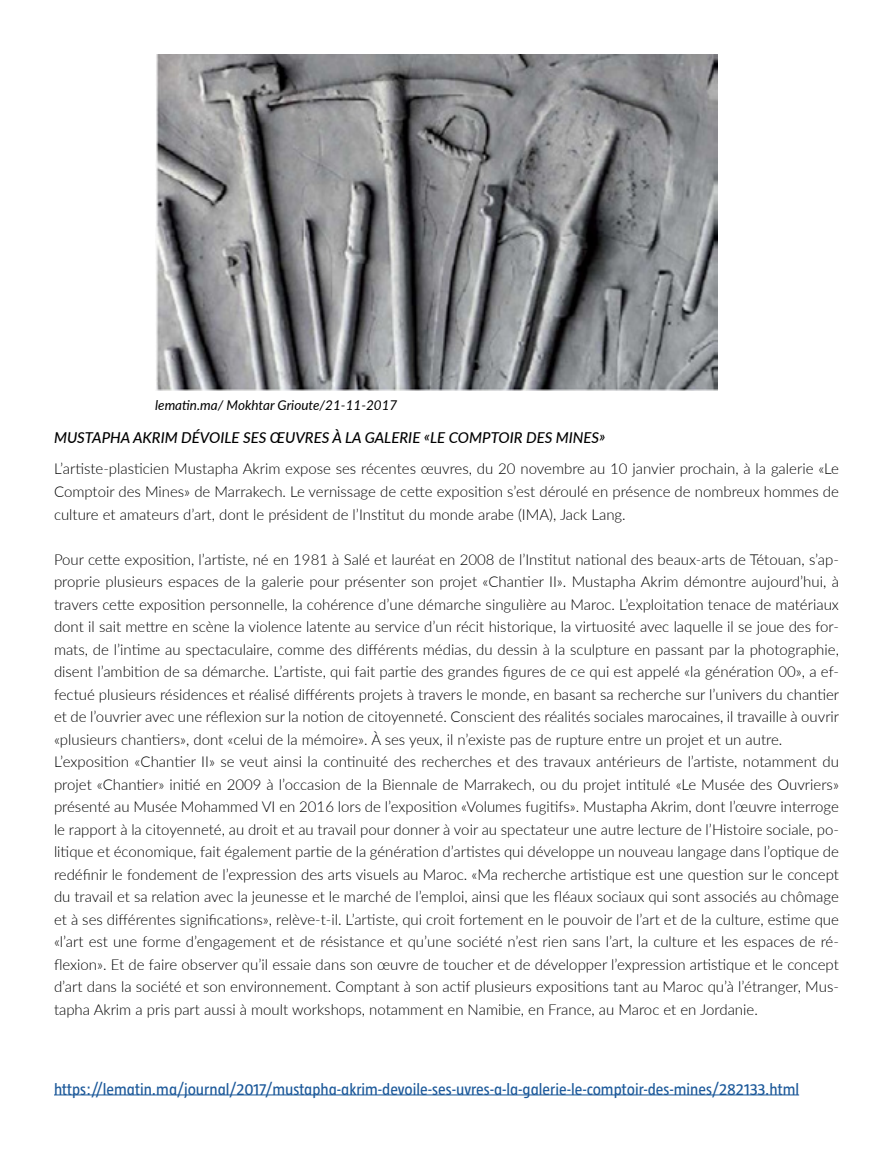
<style>
.page{position:relative;width:893px;height:1149px;background:#fff}
.page>*{position:absolute;margin:0;border:0;box-sizing:border-box;transform-origin:0 0}
.t1{font:16.5px "Taz";color:#1b5899}
.t2{font:300 15px/22.5px "Lato";color:#000;text-align:justify}
.t3{font:italic 500 15px "Lato";color:#000}
.t4{font:italic 13.5px "Lato";color:#000}
</style>
<div class="page">
<hr style="left:54px;top:1094px;width:745px;height:1px;background:#1b5899">
<img style="left:155px;top:54px;width:563px;height:337px">
<p class="t4" style="left:155px;top:395px;width:244px">lematin.ma/ Mokhtar Grioute/21-11-2017</p>
<p class="t3" style="left:54px;top:427px;width:553px">MUSTAPHA AKRIM DÉVOILE SES ŒUVRES À LA GALERIE «LE COMPTOIR DES MINES»</p>
<p class="t2" style="left:54px;top:457px;width:786px">L’artiste-plasticien Mustapha Akrim expose ses récentes œuvres, du 20 novembre au 10 janvier prochain, à la galerie «Le Comptoir des Mines» de Marrakech. Le vernissage de cette exposition s’est déroulé en présence de nombreux hommes de culture et amateurs d’art, dont le président de l’Institut du monde arabe (IMA), Jack Lang.</p>
<p class="t2" style="left:54px;top:547px;width:787px">Pour cette exposition, l’artiste, né en 1981 à Salé et lauréat en 2008 de l’Institut national des beaux-arts de Tétouan, s’ap&shy;proprie plusieurs espaces de la galerie pour présenter son projet «Chantier II». Mustapha Akrim démontre aujourd’hui, à travers cette exposition personnelle, la cohérence d’une démarche singulière au Maroc. L’exploitation tenace de matériaux dont il sait mettre en scène la violence latente au service d’un récit historique, la virtuosité avec laquelle il se joue des for&shy;mats, de l’intime au spectaculaire, comme des différents médias, du dessin à la sculpture en passant par la photographie, disent l’ambition de sa démarche. L’artiste, qui fait partie des grandes figures de ce qui est appelé «la génération 00», a ef&shy;fectué plusieurs résidences et réalisé différents projets à travers le monde, en basant sa recherche sur l’univers du chantier et de l’ouvrier avec une réflexion sur la notion de citoyenneté. Conscient des réalités sociales marocaines, il travaille à ouvrir «plusieurs chantiers», dont «celui de la mémoire». À ses yeux, il n’existe pas de rupture entre un projet et un autre.</p>
<p class="t2" style="left:54px;top:749px;width:786px">L’exposition «Chantier II» se veut ainsi la continuité des recherches et des travaux antérieurs de l’artiste, notamment du projet «Chantier» initié en 2009 à l’occasion de la Biennale de Marrakech, ou du projet intitulé «Le Musée des Ouvriers» présenté au Musée Mohammed VI en 2016 lors de l’exposition «Volumes fugitifs». Mustapha Akrim, dont l’œuvre interroge le rapport à la citoyenneté, au droit et au travail pour donner à voir au spectateur une autre lecture de l’Histoire sociale, po&shy;litique et économique, fait également partie de la génération d’artistes qui développe un nouveau langage dans l’optique de redéfinir le fondement de l’expression des arts visuels au Maroc. «Ma recherche artistique est une question sur le concept du travail et sa relation avec la jeunesse et le marché de l’emploi, ainsi que les fléaux sociaux qui sont associés au chômage et à ses différentes significations», relève-t-il. L’artiste, qui croit fortement en le pouvoir de l’art et de la culture, estime que «l’art est une forme d’engagement et de résistance et qu’une société n’est rien sans l’art, la culture et les espaces de ré&shy;flexion». Et de faire observer qu’il essaie dans son œuvre de toucher et de développer l’expression artistique et le concept d’art dans la société et son environnement. Comptant à son actif plusieurs expositions tant au Maroc qu’à l’étranger, Mus&shy;tapha Akrim a pris part aussi à moult workshops, notamment en Namibie, en France, au Maroc et en Jordanie.</p>
<p class="t1" style="left:54px;top:1080px;width:747px">https://lematin.ma/journal/2017/mustapha-akrim-devoile-ses-uvres-a-la-galerie-le-comptoir-des-mines/282133.html</p>
</div>
